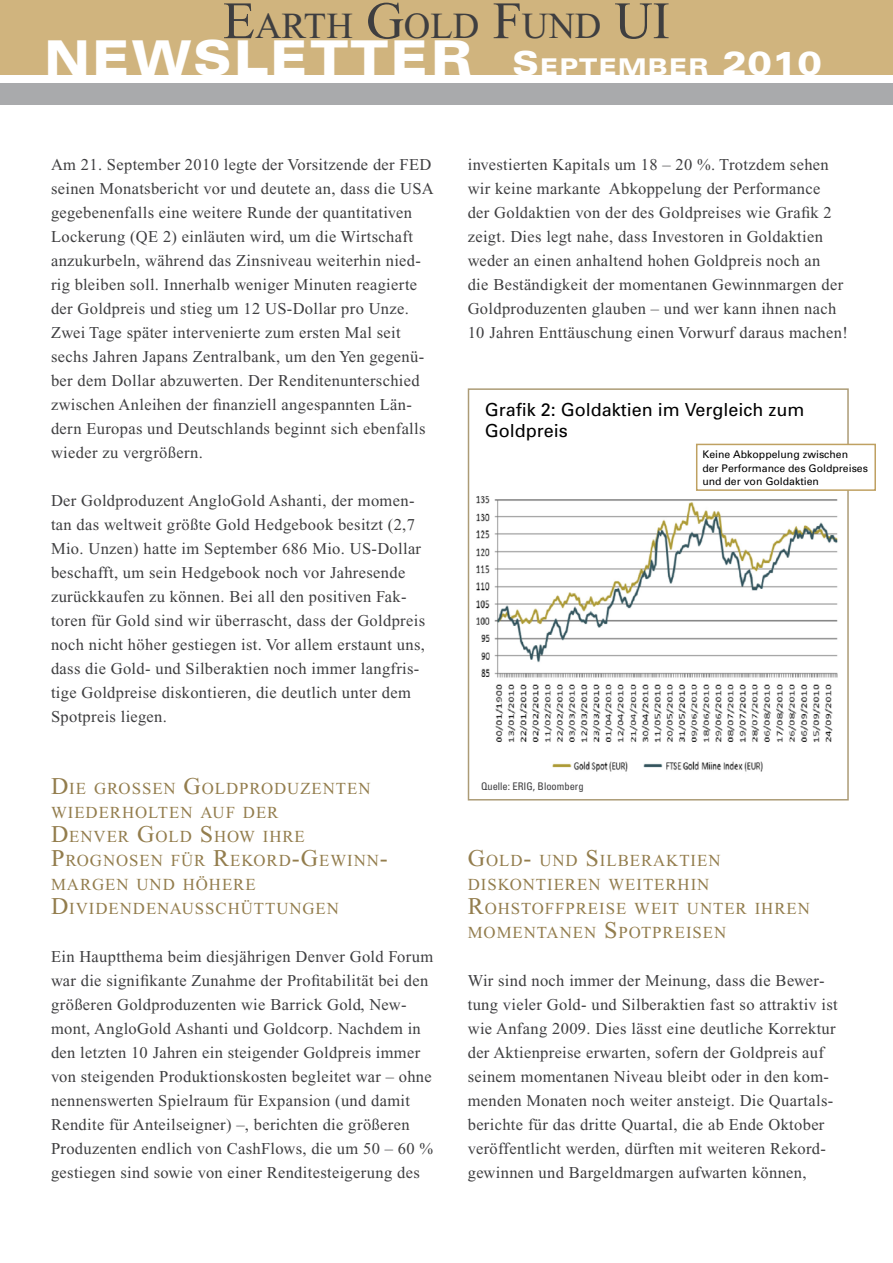
<style>
.page{position:relative;width:893px;height:1263px;background:#fff}
.page>*{position:absolute;margin:0;border:0;box-sizing:border-box;transform-origin:0 0}
.t1{font:900 expanded 48px "Univers";letter-spacing:.02em;color:#fff}
.t2{font:36.75px "Times New Roman";color:#3e3e40}
.t3{font:18px/21.6px "Univers";color:#000}
.t4{font:16.8px/24px "Times New Roman";letter-spacing:.055em;color:#937d4d}
.t5{font:16.5px/24px "Times New Roman";letter-spacing:.02em;color:#3e3e40}
.t6{font:10.5px/13.5px "Univers";color:#000}
.t7{font:condensed 10.5px "Univers";color:#3e3e40}
.s1{font-size:52.5px}
.s2{font-size:33px}
.s3{font-size:23.1px}
.s4{font-size:24px}
</style>
<div class="page">
<div style="left:0;top:0;width:893px;height:74px;background:#d0b47e"></div>
<div style="left:0;top:83px;width:893px;height:22px;background:#a9aaac"></div>
<img style="left:476px;top:496px;width:362px;height:276px">
<div style="left:468px;top:388px;width:381px;height:412px;border:2px solid #ac9b76"></div>
<div style="left:697px;top:444px;width:178px;height:46px;background:#fff"></div>
<div style="left:696px;top:444px;width:180px;height:47px;border:2px solid #bfa162"></div>
<h2 class="t2" style="left:223px;top:6px;width:448px"><span class="s1">E</span>arth <span class="s1">G</span>old <span class="s1">F</span>und <span class="s1">UI</span></h2>
<h1 class="t1" style="left:44px;top:30px;width:779px">NEWSLETTER <span class="s2">S</span><span class="s3">EPTEMBER</span> <span class="s2">2010</span></h1>
<p class="t5" style="left:51px;top:153px;width:384px">Am 21. September 2010 legte der Vorsitzende der FED seinen Monatsbericht vor und deutete an, dass die USA gegebenenfalls eine weitere Runde der quantitativen Lockerung (QE 2) einläuten wird, um die Wirtschaft anzukurbeln, während das Zinsniveau weiterhin nied&shy;rig bleiben soll. Innerhalb weniger Minuten reagierte der Goldpreis und stieg um 12 US-Dollar pro Unze.<br>Zwei Tage später intervenierte zum ersten Mal seit sechs Jahren Japans Zentralbank, um den Yen gegenü&shy;ber dem Dollar abzuwerten. Der Renditenunterschied zwischen Anleihen der finanziell angespannten Län&shy;dern Europas und Deutschlands beginnt sich ebenfalls wieder zu vergrößern.</p>
<p class="t5" style="left:51px;top:489px;width:376px">Der Goldproduzent AngloGold Ashanti, der momen&shy;tan das weltweit größte Gold Hedgebook besitzt (2,7<br>Mio. Unzen) hatte im September 686 Mio. US-Dollar beschafft, um sein Hedgebook noch vor Jahresende zurückkaufen zu können. Bei all den positiven Fak&shy;toren für Gold sind wir überrascht, dass der Goldpreis noch nicht höher gestiegen ist. Vor allem erstaunt uns, dass die Gold- und Silberaktien noch immer langfris&shy;tige Goldpreise diskontieren, die deutlich unter dem Spotpreis liegen.</p>
<p class="t4" style="left:51px;top:777px;width:338px"><span class="s4">D</span>ie grossen <span class="s4">G</span>oldproduzenten wiederholten auf der<br><span class="s4">D</span>enver <span class="s4">G</span>old <span class="s4">S</span> how ihre<br><span class="s4">P</span>rognosen für <span class="s4">R</span>ekord<span class="s4">-G</span>ewinn&shy;margen und höhere<br><span class="s4">D</span>ividendenausschüttungen</p>
<p class="t5" style="left:51px;top:945px;width:384px">Ein Hauptthema beim diesjährigen Denver Gold Forum war die signifikante Zunahme der Profitabilität bei den größeren Goldproduzenten wie Barrick Gold, New&shy;mont, AngloGold Ashanti und Goldcorp. Nachdem in den letzten 10 Jahren ein steigender Goldpreis immer von steigenden Produktionskosten begleitet war – ohne nennenswerten Spielraum für Expansion (und damit Rendite für Anteilseigner) –, berichten die größeren Produzenten endlich von CashFlows, die um 50 – 60 % gestiegen sind sowie von einer Renditesteigerung des</p>
<p class="t5" style="left:468px;top:153px;width:382px">investierten Kapitals um 18 – 20 %. Trotzdem sehen wir keine markante Abkoppelung der Performance<br>der Goldaktien von der des Goldpreises wie Grafik 2 zeigt. Dies legt nahe, dass Investoren in Goldaktien weder an einen anhaltend hohen Goldpreis noch an<br>die Beständigkeit der momentanen Gewinnmargen der Goldproduzenten glauben – und wer kann ihnen nach 10 Jahren Enttäuschung einen Vorwurf daraus machen!</p>
<p class="t3" style="left:485px;top:398px;width:321px">Grafik 2: Goldaktien im Vergleich zum<br>Goldpreis</p>
<p class="t7" style="left:481px;top:779px;width:104px">Quelle: ERIG, Bloomberg</p>
<p class="t6" style="left:702px;top:447px;width:167px">Keine Abkoppelung zwischen<br>der Performance des Goldpreises und der von Goldaktien</p>
<p class="t4" style="left:468px;top:849px;width:344px"><span class="s4">G</span>old<span class="s4">-</span> und <span class="s4">S</span> ilberaktien diskontieren weiterhin<br><span class="s4">R</span>ohstoffprei se weit unter ihren momentanen <span class="s4">S</span> potprei sen</p>
<p class="t5" style="left:468px;top:969px;width:371px">Wir sind noch immer der Meinung, dass die Bewer&shy;tung vieler Gold- und Silberaktien fast so attraktiv ist wie Anfang 2009. Dies lässt eine deutliche Korrektur der Aktienpreise erwarten, sofern der Goldpreis auf seinem momentanen Niveau bleibt oder in den kom&shy;menden Monaten noch weiter ansteigt. Die Quartals&shy;berichte für das dritte Quartal, die ab Ende Oktober veröffentlicht werden, dürften mit weiteren Rekord&shy;gewinnen und Bargeldmargen aufwarten können,</p>
</div>
